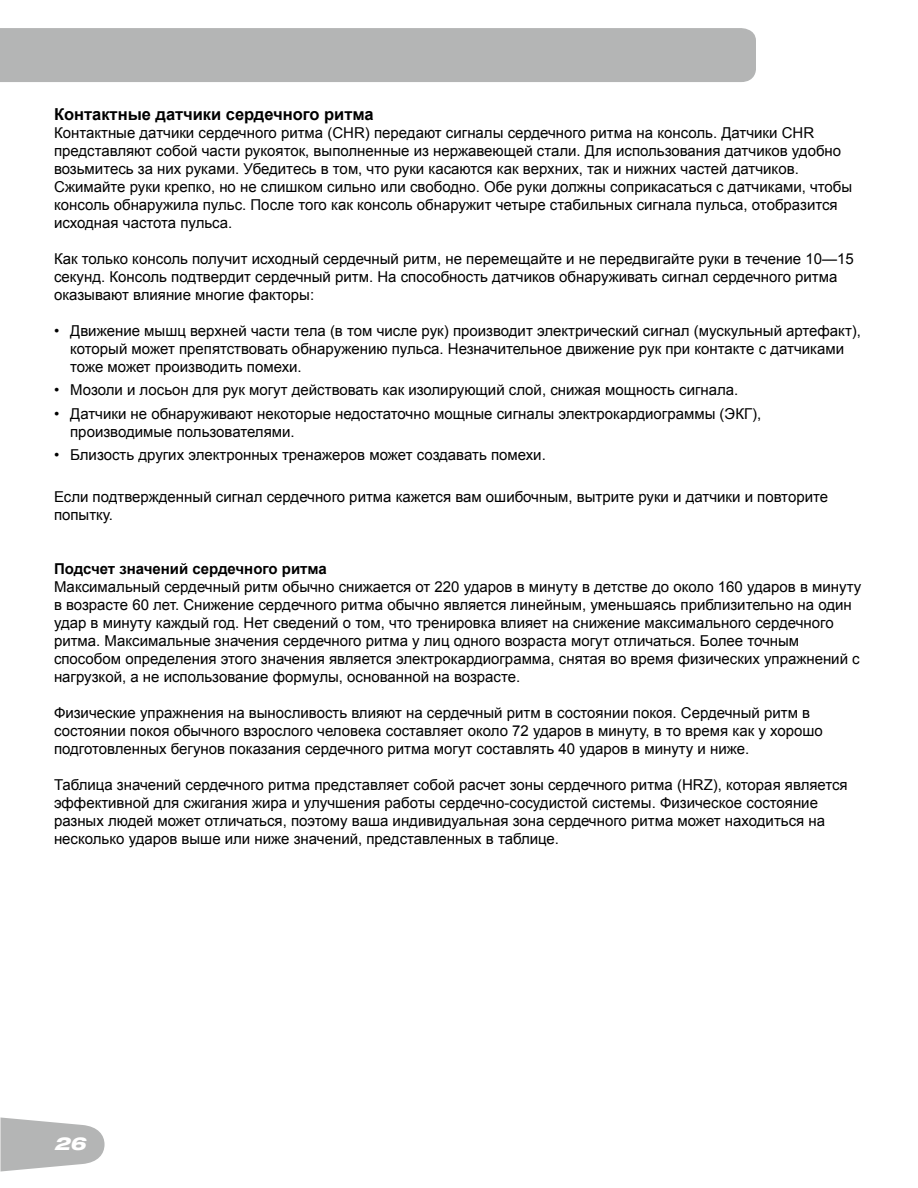
<style>
.page{position:relative;width:918px;height:1188px;background:#fff}
.page>*{position:absolute;margin:0;border:0;box-sizing:border-box;transform-origin:0 0}
.t1{font:italic 800 expanded 18px "Helvetica Neue";color:#fff}
.t2{font:700 16.5px "Arial";color:#000}
.t3{font:15px/18px "Arial";color:#000}
.t4{font:700 15px "Arial";color:#000}
</style>
<div class="page">
<div style="left:0;top:28px;width:756px;height:54px;background:#b4b5b5"></div>
<svg style="left:0;top:1118px;width:105px;height:54px"></svg>
<p class="t2" style="left:54px;top:103px;width:321px">Контактные датчики сердечного ритма</p>
<p class="t3" style="left:54px;top:124px;width:800px">Контактные датчики сердечного ритма (CHR) передают сигналы сердечного ритма на консоль. Датчики CHR представляют собой части рукояток, выполненные из нержавеющей стали. Для использования датчиков удобно возьмитесь за них руками. Убедитесь в том, что руки касаются как верхних, так и нижних частей датчиков.<br>Сжимайте руки крепко, но не слишком сильно или свободно. Обе руки должны соприкасаться с датчиками, чтобы консоль обнаружила пульс. После того как консоль обнаружит четыре стабильных сигнала пульса, отобразится исходная частота пульса.</p>
<p class="t3" style="left:54px;top:250px;width:801px">Как только консоль получит исходный сердечный ритм, не перемещайте и не передвигайте руки в течение 10—15 секунд. Консоль подтвердит сердечный ритм. На способность датчиков обнаруживать сигнал сердечного ритма оказывают влияние многие факторы:</p>
<p class="t3" style="left:70px;top:322px;width:792px;text-indent:-16px">• Движение мышц верхней части тела (в том числе рук) производит электрический сигнал (мускульный артефакт), который может препятствовать обнаружению пульса. Незначительное движение рук при контакте с датчиками тоже может производить помехи.</p>
<p class="t3" style="left:54px;top:381px;width:686px">• Мозоли и лосьон для рук могут действовать как изолирующий слой, снижая мощность сигнала.</p>
<p class="t3" style="left:70px;top:405px;width:693px;text-indent:-16px">• Датчики не обнаруживают некоторые недостаточно мощные сигналы электрокардиограммы (ЭКГ), производимые пользователями.</p>
<p class="t3" style="left:54px;top:446px;width:493px">• Близость других электронных тренажеров может создавать помехи.</p>
<p class="t3" style="left:54px;top:488px;width:776px">Если подтвержденный сигнал сердечного ритма кажется вам ошибочным, вытрите руки и датчики и повторите попытку.</p>
<p class="t4" style="left:54px;top:558px;width:274px">Подсчет значений сердечного ритма</p>
<p class="t3" style="left:54px;top:578px;width:809px">Максимальный сердечный ритм обычно снижается от 220 ударов в минуту в детстве до около 160 ударов в минуту в возрасте 60 лет. Снижение сердечного ритма обычно является линейным, уменьшаясь приблизительно на один удар в минуту каждый год. Нет сведений о том, что тренировка влияет на снижение максимального сердечного ритма. Максимальные значения сердечного ритма у лиц одного возраста могут отличаться. Более точным способом определения этого значения является электрокардиограмма, снятая во время физических упражнений с нагрузкой, а не использование формулы, основанной на возрасте.</p>
<p class="t3" style="left:54px;top:704px;width:770px">Физические упражнения на выносливость влияют на сердечный ритм в состоянии покоя. Сердечный ритм в состоянии покоя обычного взрослого человека составляет около 72 ударов в минуту, в то время как у хорошо подготовленных бегунов показания сердечного ритма могут составлять 40 ударов в минуту и ниже.</p>
<p class="t3" style="left:54px;top:776px;width:795px">Таблица значений сердечного ритма представляет собой расчет зоны сердечного ритма (HRZ), которая является эффективной для сжигания жира и улучшения работы сердечно-сосудистой системы. Физическое состояние разных людей может отличаться, поэтому ваша индивидуальная зона сердечного ритма может находиться на несколько ударов выше или ниже значений, представленных в таблице.</p>
<p class="t1" style="left:54px;top:1132px;width:33px">26</p>
</div>
